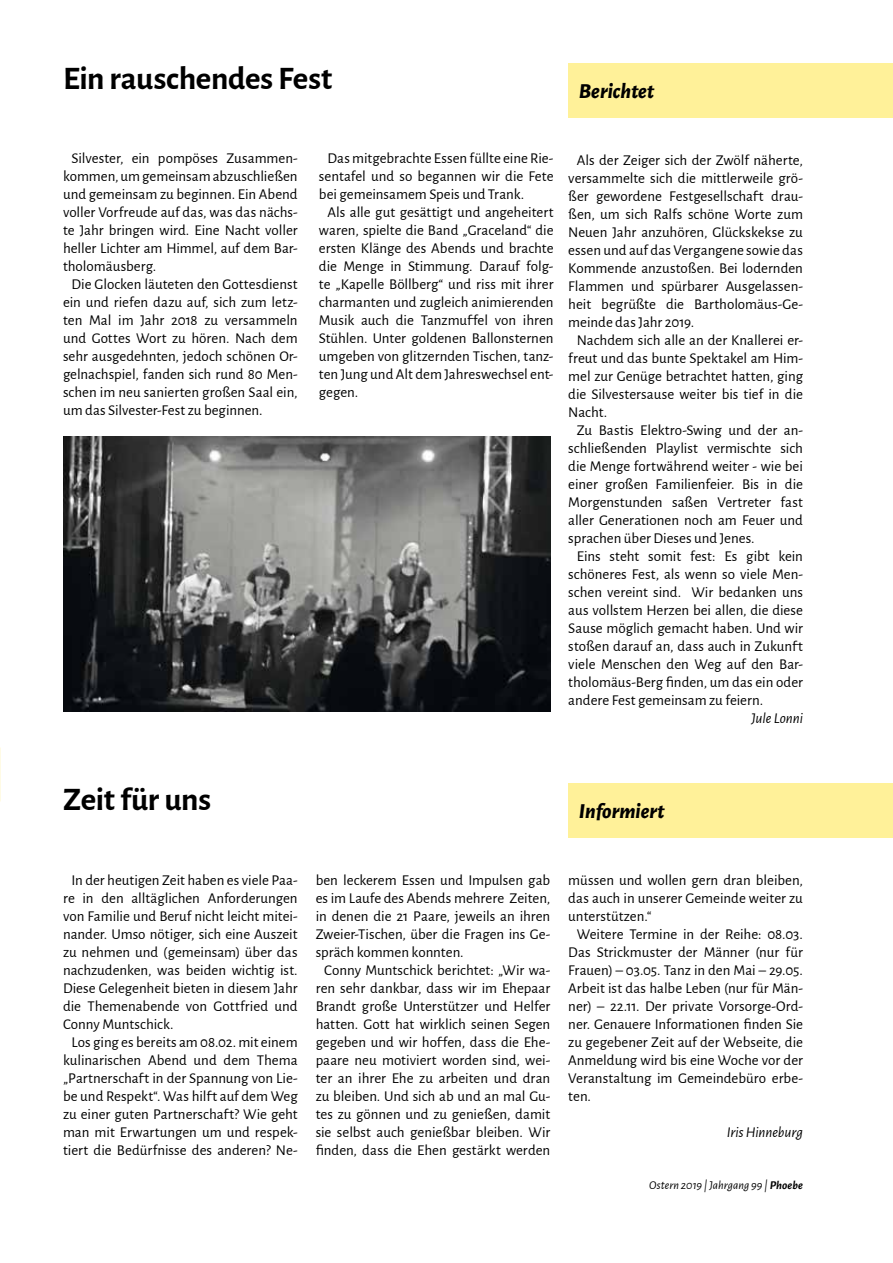
<style>
.page{position:relative;width:893px;height:1263px;background:#fff}
.page>*{position:absolute;margin:0;border:0;box-sizing:border-box;transform-origin:0 0}
.t1{font:700 33px "Alegreya Sans";letter-spacing:-.01em;color:#000}
.t2{font:italic 800 21px "Alegreya Sans";color:#000}
.t3{font:15px "Alegreya Sans";color:#000}
.t4{font:italic 15px "Alegreya Sans";letter-spacing:-.005em;color:#000}
.t5{font:italic 12px "Alegreya Sans";letter-spacing:.005em;color:#000}
.s1{font-weight:700}
</style>
<div class="page">
<div style="left:568px;top:63px;width:325px;height:54px;background:#fff199"></div>
<div style="left:568px;top:783px;width:325px;height:54px;background:#fff199"></div>
<img style="left:63px;top:437px;width:487px;height:274px">
<h1 class="t1" style="left:63px;top:55px;width:271px">Ein rauschendes Fest</h1>
<h2 class="t2" style="left:579px;top:75px;width:77px">Berichtet</h2>
<p class="t3" style="left:72px;top:148px;width:228px">Silvester, ein pompöses Zusammen-</p>
<p class="t3" style="left:63px;top:166px;width:236px">kommen, um gemeinsam abzuschließen</p>
<p class="t3" style="left:63px;top:184px;width:236px">und gemeinsam zu beginnen. Ein Abend</p>
<p class="t3" style="left:63px;top:202px;width:236px">voller Vorfreude auf das, was das nächs-</p>
<p class="t3" style="left:63px;top:220px;width:236px">te Jahr bringen wird. Eine Nacht voller</p>
<p class="t3" style="left:63px;top:238px;width:236px">heller Lichter am Himmel, auf dem Bar-</p>
<p class="t3" style="left:63px;top:256px;width:95px">tholomäusberg.</p>
<p class="t3" style="left:72px;top:274px;width:228px">Die Glocken läuteten den Gottesdienst</p>
<p class="t3" style="left:63px;top:292px;width:236px">ein und riefen dazu auf, sich zum letz-</p>
<p class="t3" style="left:63px;top:310px;width:236px">ten Mal im Jahr 2018 zu versammeln</p>
<p class="t3" style="left:63px;top:328px;width:236px">und Gottes Wort zu hören. Nach dem</p>
<p class="t3" style="left:63px;top:346px;width:236px">sehr ausgedehnten, jedoch schönen Or-</p>
<p class="t3" style="left:63px;top:364px;width:236px">gelnachspiel, fanden sich rund 80 Men-</p>
<p class="t3" style="left:63px;top:382px;width:236px">schen im neu sanierten großen Saal ein,</p>
<p class="t3" style="left:63px;top:400px;width:201px">um das Silvester-Fest zu beginnen.</p>
<p class="t3" style="left:327px;top:148px;width:228px">Das mitgebrachte Essen füllte eine Rie-</p>
<p class="t3" style="left:319px;top:166px;width:236px">sentafel und so begannen wir die Fete</p>
<p class="t3" style="left:319px;top:184px;width:207px">bei gemeinsamem Speis und Trank.</p>
<p class="t3" style="left:327px;top:202px;width:228px">Als alle gut gesättigt und angeheitert</p>
<p class="t3" style="left:319px;top:220px;width:236px">waren, spielte die Band „Graceland“ die</p>
<p class="t3" style="left:319px;top:238px;width:236px">ersten Klänge des Abends und brachte</p>
<p class="t3" style="left:319px;top:256px;width:236px">die Menge in Stimmung. Darauf folg-</p>
<p class="t3" style="left:319px;top:274px;width:236px">te „Kapelle Böllberg“ und riss mit ihrer</p>
<p class="t3" style="left:319px;top:292px;width:236px">charmanten und zugleich animierenden</p>
<p class="t3" style="left:319px;top:310px;width:236px">Musik auch die Tanzmuffel von ihren</p>
<p class="t3" style="left:319px;top:328px;width:236px">Stühlen. Unter goldenen Ballonsternen</p>
<p class="t3" style="left:319px;top:346px;width:236px">umgeben von glitzernden Tischen, tanz-</p>
<p class="t3" style="left:319px;top:364px;width:236px">ten Jung und Alt dem Jahreswechsel ent-</p>
<p class="t3" style="left:319px;top:382px;width:41px">gegen.</p>
<p class="t3" style="left:577px;top:150px;width:228px">Als der Zeiger sich der Zwölf näherte,</p>
<p class="t3" style="left:568px;top:168px;width:236px">versammelte sich die mittlerweile grö-</p>
<p class="t3" style="left:568px;top:186px;width:236px">ßer gewordene Festgesellschaft drau-</p>
<p class="t3" style="left:568px;top:204px;width:236px">ßen, um sich Ralfs schöne Worte zum</p>
<p class="t3" style="left:568px;top:222px;width:236px">Neuen Jahr anzuhören, Glückskekse zu</p>
<p class="t3" style="left:568px;top:240px;width:236px">essen und auf das Vergangene sowie das</p>
<p class="t3" style="left:568px;top:258px;width:236px">Kommende anzustoßen. Bei lodernden</p>
<p class="t3" style="left:568px;top:276px;width:236px">Flammen und spürbarer Ausgelassen-</p>
<p class="t3" style="left:568px;top:294px;width:236px">heit begrüßte die Bartholomäus-Ge-</p>
<p class="t3" style="left:568px;top:312px;width:128px">meinde das Jahr 2019.</p>
<p class="t3" style="left:577px;top:330px;width:228px">Nachdem sich alle an der Knallerei er-</p>
<p class="t3" style="left:568px;top:348px;width:236px">freut und das bunte Spektakel am Him-</p>
<p class="t3" style="left:568px;top:366px;width:236px">mel zur Genüge betrachtet hatten, ging</p>
<p class="t3" style="left:568px;top:384px;width:236px">die Silvestersause weiter bis tief in die</p>
<p class="t3" style="left:568px;top:402px;width:40px">Nacht.</p>
<p class="t3" style="left:577px;top:420px;width:228px">Zu Bastis Elektro-Swing und der an-</p>
<p class="t3" style="left:568px;top:438px;width:236px">schließenden Playlist vermischte sich</p>
<p class="t3" style="left:568px;top:456px;width:236px">die Menge fortwährend weiter - wie bei</p>
<p class="t3" style="left:568px;top:474px;width:236px">einer großen Familienfeier. Bis in die</p>
<p class="t3" style="left:568px;top:492px;width:236px">Morgenstunden saßen Vertreter fast</p>
<p class="t3" style="left:568px;top:510px;width:236px">aller Generationen noch am Feuer und</p>
<p class="t3" style="left:568px;top:528px;width:188px">sprachen über Dieses und Jenes.</p>
<p class="t3" style="left:577px;top:546px;width:228px">Eins steht somit fest: Es gibt kein</p>
<p class="t3" style="left:568px;top:564px;width:236px">schöneres Fest, als wenn so viele Men-</p>
<p class="t3" style="left:568px;top:582px;width:236px">schen vereint sind. Wir bedanken uns</p>
<p class="t3" style="left:568px;top:600px;width:236px">aus vollstem Herzen bei allen, die diese</p>
<p class="t3" style="left:568px;top:618px;width:236px">Sause möglich gemacht haben. Und wir</p>
<p class="t3" style="left:568px;top:636px;width:236px">stoßen darauf an, dass auch in Zukunft</p>
<p class="t3" style="left:568px;top:654px;width:236px">viele Menschen den Weg auf den Bar-</p>
<p class="t3" style="left:568px;top:672px;width:236px">tholomäus-Berg finden, um das ein oder</p>
<p class="t3" style="left:568px;top:690px;width:196px">andere Fest gemeinsam zu feiern.</p>
<p class="t4" style="left:751px;top:708px;width:53px">Jule Lonni</p>
<h1 class="t1" style="left:63px;top:775px;width:150px">Zeit für uns</h1>
<h2 class="t2" style="left:579px;top:795px;width:87px">Informiert</h2>
<p class="t3" style="left:72px;top:870px;width:228px">In der heutigen Zeit haben es viele Paa-</p>
<p class="t3" style="left:63px;top:888px;width:236px">re in den alltäglichen Anforderungen</p>
<p class="t3" style="left:63px;top:906px;width:236px">von Familie und Beruf nicht leicht mitei-</p>
<p class="t3" style="left:63px;top:924px;width:236px">nander. Umso nötiger, sich eine Auszeit</p>
<p class="t3" style="left:63px;top:942px;width:236px">zu nehmen und (gemeinsam) über das</p>
<p class="t3" style="left:63px;top:960px;width:236px">nachzudenken, was beiden wichtig ist.</p>
<p class="t3" style="left:63px;top:978px;width:236px">Diese Gelegenheit bieten in diesem Jahr</p>
<p class="t3" style="left:63px;top:996px;width:236px">die Themenabende von Gottfried und</p>
<p class="t3" style="left:63px;top:1014px;width:112px">Conny Muntschick.</p>
<p class="t3" style="left:72px;top:1032px;width:228px">Los ging es bereits am 08.02. mit einem</p>
<p class="t3" style="left:63px;top:1050px;width:236px">kulinarischen Abend und dem Thema</p>
<p class="t3" style="left:63px;top:1068px;width:236px">„Partnerschaft in der Spannung von Lie-</p>
<p class="t3" style="left:63px;top:1086px;width:236px">be und Respekt“. Was hilft auf dem Weg</p>
<p class="t3" style="left:63px;top:1104px;width:236px">zu einer guten Partnerschaft? Wie geht</p>
<p class="t3" style="left:63px;top:1122px;width:236px">man mit Erwartungen um und respek-</p>
<p class="t3" style="left:63px;top:1140px;width:236px">tiert die Bedürfnisse des anderen? Ne-</p>
<p class="t3" style="left:316px;top:870px;width:236px">ben leckerem Essen und Impulsen gab</p>
<p class="t3" style="left:316px;top:888px;width:236px">es im Laufe des Abends mehrere Zeiten,</p>
<p class="t3" style="left:316px;top:906px;width:236px">in denen die 21 Paare, jeweils an ihren</p>
<p class="t3" style="left:316px;top:924px;width:236px">Zweier-Tischen, über die Fragen ins Ge-</p>
<p class="t3" style="left:316px;top:942px;width:150px">spräch kommen konnten.</p>
<p class="t3" style="left:324px;top:960px;width:228px">Conny Muntschick berichtet: „Wir wa-</p>
<p class="t3" style="left:316px;top:978px;width:236px">ren sehr dankbar, dass wir im Ehepaar</p>
<p class="t3" style="left:316px;top:996px;width:236px">Brandt große Unterstützer und Helfer</p>
<p class="t3" style="left:316px;top:1014px;width:236px">hatten. Gott hat wirklich seinen Segen</p>
<p class="t3" style="left:316px;top:1032px;width:236px">gegeben und wir hoffen, dass die Ehe-</p>
<p class="t3" style="left:316px;top:1050px;width:236px">paare neu motiviert worden sind, wei-</p>
<p class="t3" style="left:316px;top:1068px;width:236px">ter an ihrer Ehe zu arbeiten und dran</p>
<p class="t3" style="left:316px;top:1086px;width:236px">zu bleiben. Und sich ab und an mal Gu-</p>
<p class="t3" style="left:316px;top:1104px;width:236px">tes zu gönnen und zu genießen, damit</p>
<p class="t3" style="left:316px;top:1122px;width:236px">sie selbst auch genießbar bleiben. Wir</p>
<p class="t3" style="left:316px;top:1140px;width:236px">finden, dass die Ehen gestärkt werden</p>
<p class="t3" style="left:568px;top:870px;width:236px">müssen und wollen gern dran bleiben,</p>
<p class="t3" style="left:568px;top:888px;width:236px">das auch in unserer Gemeinde weiter zu</p>
<p class="t3" style="left:568px;top:906px;width:85px">unterstützen.“</p>
<p class="t3" style="left:577px;top:924px;width:228px">Weitere Termine in der Reihe: 08.03.</p>
<p class="t3" style="left:568px;top:942px;width:236px">Das Strickmuster der Männer (nur für</p>
<p class="t3" style="left:568px;top:960px;width:236px">Frauen) – 03.05. Tanz in den Mai – 29.05.</p>
<p class="t3" style="left:568px;top:978px;width:236px">Arbeit ist das halbe Leben (nur für Män-</p>
<p class="t3" style="left:568px;top:996px;width:236px">ner) – 22.11. Der private Vorsorge-Ord-</p>
<p class="t3" style="left:568px;top:1014px;width:236px">ner. Genauere Informationen finden Sie</p>
<p class="t3" style="left:568px;top:1032px;width:236px">zu gegebener Zeit auf der Webseite, die</p>
<p class="t3" style="left:568px;top:1050px;width:236px">Anmeldung wird bis eine Woche vor der</p>
<p class="t3" style="left:568px;top:1068px;width:236px">Veranstaltung im Gemeindebüro erbe-</p>
<p class="t3" style="left:568px;top:1086px;width:24px">ten.</p>
<p class="t4" style="left:727px;top:1122px;width:78px">Iris Hinneburg</p>
<p class="t5" style="left:649px;top:1177px;width:155px">Ostern 2019 | Jahrgang 99 | <span class="s1">Phoebe</span></p>
</div>
